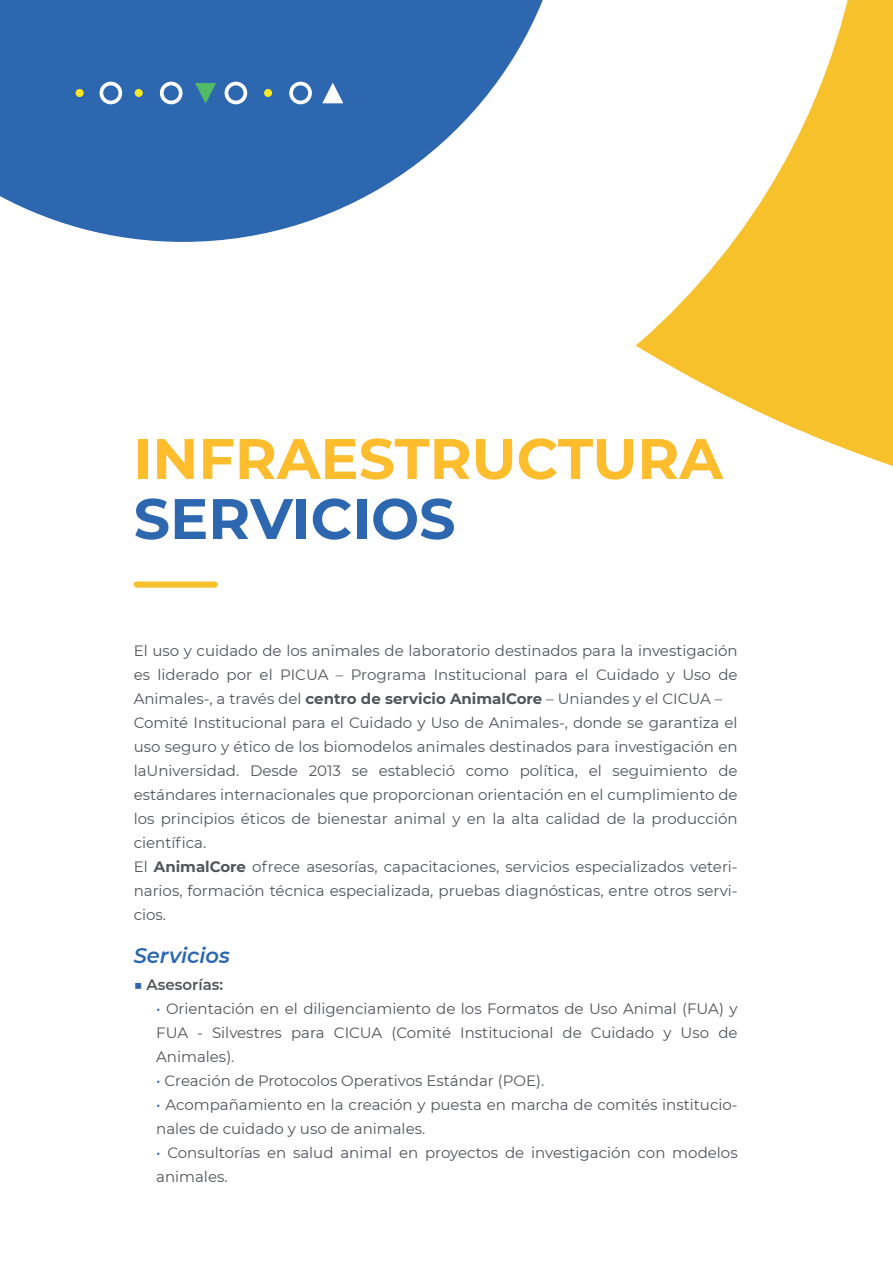
<style>
.page{position:relative;width:893px;height:1263px;background:#fff}
.page>*{position:absolute;margin:0;border:0;box-sizing:border-box;transform-origin:0 0}
.t1{font:700 57px "Montserrat";color:#fdbd2c}
.t2{font:700 57px "Montserrat";color:#2c67b0}
.t3{font:italic 600 21px "Montserrat";color:#2c67b0}
.t4{font:15px/24px "Montserrat";color:#515458}
.t5{font:600 15px "Montserrat";color:#515458}
.s1{font-weight:700}
.s2{font-weight:400;color:#2c67b0}
.s3{color:#2c67b0}
</style>
<div class="page">
<div style="left:850px;top:0;width:43px;height:466px;background:#f6c12a"></div>
<svg style="left:635px;top:0;width:215px;height:451px"></svg>
<svg style="left:0;top:0;width:543px;height:242px;fill:#2c67b0"></svg>
<div style="left:134px;top:581px;width:84px;height:7px;background:#f6c12a;border-radius:3px"></div>
<svg style="left:289px;top:82px;width:23px;height:22px"></svg>
<svg style="left:225px;top:82px;width:22px;height:22px"></svg>
<svg style="left:160px;top:82px;width:23px;height:22px"></svg>
<svg style="left:100px;top:82px;width:22px;height:22px"></svg>
<svg style="left:322px;top:83px;width:21px;height:20px"></svg>
<div style="left:264px;top:89px;width:8px;height:8px;background:#fce728;border-radius:50%"></div>
<div style="left:76px;top:89px;width:8px;height:8px;background:#fce728;border-radius:50%"></div>
<div style="left:135px;top:89px;width:8px;height:8px;background:#fce728;border-radius:50%"></div>
<svg style="left:195px;top:83px;width:21px;height:21px"></svg>
<h1 class="t1" style="left:134px;top:418px;width:591px">INFRAESTRUCTURA</h1>
<h1 class="t2" style="left:134px;top:478px;width:323px">SERVICIOS</h1>
<p class="t4" style="left:134px;top:638px;width:605px">El uso y cuidado de los animales de laboratorio destinados para la investigación es liderado por el PICUA – Programa Institucional para el Cuidado y Uso de Animales-, a través del <span class="s1">centro de servicio AnimalCore</span> – Uniandes y el CICUA – Comité Institucional para el Cuidado y Uso de Animales-, donde se garantiza el uso seguro y ético de los biomodelos animales destinados para investigación en laUniversidad. Desde 2013 se estableció como política, el seguimiento de estándares internacionales que proporcionan orientación en el cumplimiento de los principios éticos de bienestar animal y en la alta calidad de la producción científica.<br>El <span class="s1">AnimalCore</span> ofrece asesorías, capacitaciones, servicios especializados veteri&shy;narios, formación técnica especializada, pruebas diagnósticas, entre otros servi&shy;cios.</p>
<h2 class="t3" style="left:134px;top:941px;width:98px">Servicios</h2>
<p class="t5" style="left:134px;top:974px;width:91px"><span class="s2">■</span> Asesorías:</p>
<p class="t4" style="left:156px;top:996px;width:583px;text-align:justify"><span class="s3">•</span> Orientación en el diligenciamiento de los Formatos de Uso Animal (FUA) y FUA - Silvestres para CICUA (Comité Institucional de Cuidado y Uso de Animales).</p>
<p class="t4" style="left:156px;top:1068px;width:390px"><span class="s3">•</span> Creación de Protocolos Operativos Estándar (POE).</p>
<p class="t4" style="left:156px;top:1092px;width:583px"><span class="s3">•</span> Acompañamiento en la creación y puesta en marcha de comités institucio&shy;nales de cuidado y uso de animales.</p>
<p class="t4" style="left:156px;top:1140px;width:583px"><span class="s3">•</span> Consultorías en salud animal en proyectos de investigación con modelos animales.</p>
</div>
